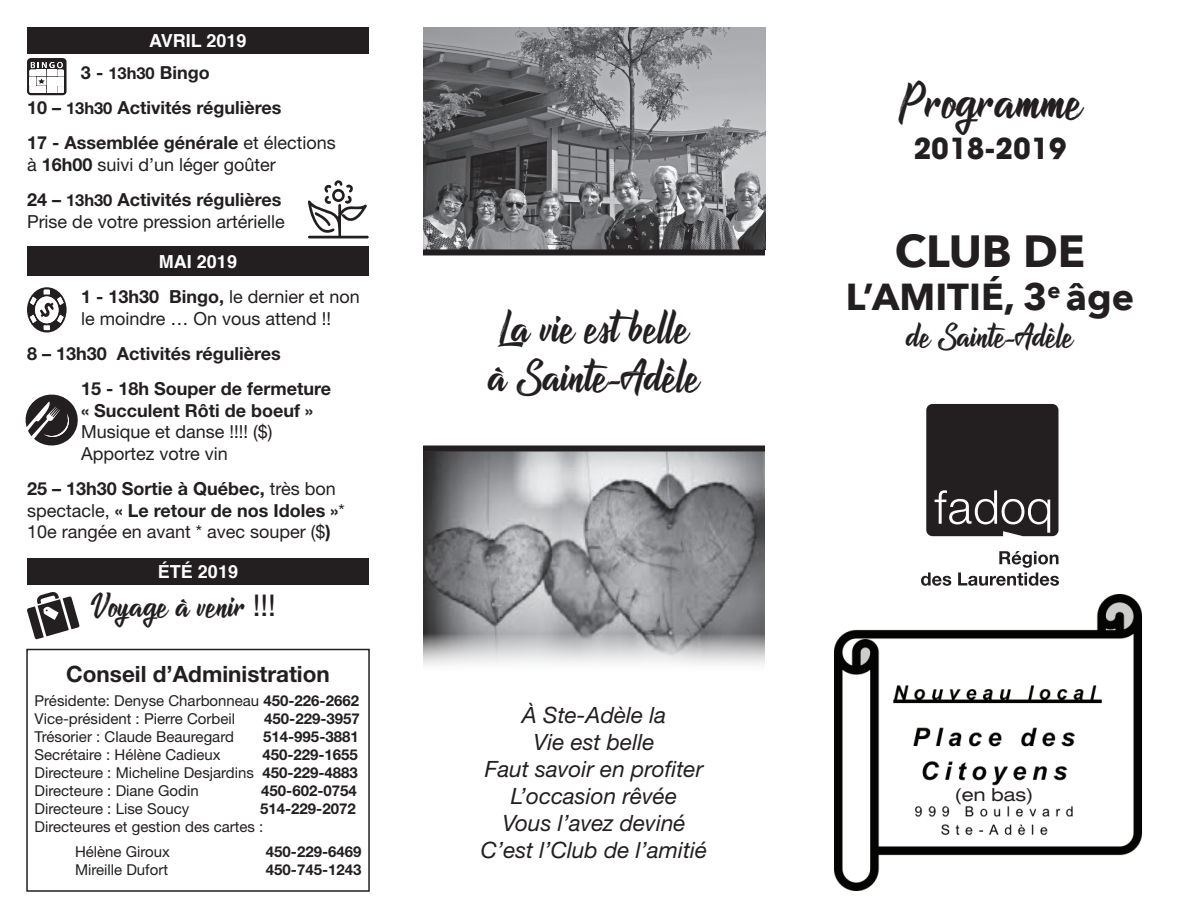
<style>
.page{position:relative;width:1188px;height:918px;background:#fff}
.page>*{position:absolute;margin:0;border:0;box-sizing:border-box;transform-origin:0 0}
.t1{font:46.5px "Atlantis the lost City";color:#231f20}
.t2{font:700 45px "Avenir Next";color:#231f20}
.t3{font:40.5px "Atlantis the lost City";color:#231f20}
.t4{font:700 37.5px "Avenir Next";color:#231f20}
.t5{font:30px "Atlantis the lost City";color:#231f20}
.t6{font:700 30px "Avant Garde IT Cby BT";color:#231f20}
.t7{font:italic 22.5px/27px "Helvetica Neue LT Std";color:#231f20;text-align:center}
.t8{font:700 22.5px "Helvetica Neue LT Std";color:#231f20}
.t9{font:18px/21.6px "Helvetica Neue LT Std";color:#231f20}
.t10{font:700 18px/35.1px "Helvetica Neue LT Std";color:#231f20}
.t11{font:700 18px "Helvetica";color:#fff}
.t12{font:expanded 18px "Helvetica Neue";color:#231f20}
.t13{font:15px/18px "Helvetica Neue LT Std";color:#231f20}
.t14{font:700 15px "Helvetica Neue LT Std";color:#231f20}
.s1{font-size:16.5px}
.s2{font-weight:400}
.s3{font-weight:700}
.s4{font-family:"Helvetica Neue LT Std"}
</style>
<div class="page">
<svg style="left:926px;top:404px;width:133px;height:132px;background:#312e2f"></svg>
<svg style="left:921px;top:572px;width:30px;height:14px"></svg>
<svg style="left:958px;top:551px;width:101px;height:35px"></svg>
<img style="left:835px;top:594px;width:307px;height:297px">
<img style="left:423px;top:27px;width:342px;height:222px">
<img style="left:423px;top:452px;width:342px;height:214px">
<div style="left:423px;top:249px;width:342px;height:6px;background:#231f20"></div>
<div style="left:423px;top:446px;width:342px;height:6px;background:#231f20"></div>
<div style="left:27px;top:246px;width:342px;height:30px;background:#231f20"></div>
<div style="left:27px;top:558px;width:342px;height:27px;background:#231f20"></div>
<svg style="left:27px;top:287px;width:40px;height:46px"></svg>
<svg style="left:25px;top:394px;width:53px;height:52px"></svg>
<svg style="left:27px;top:592px;width:53px;height:47px"></svg>
<div style="left:26px;top:649px;width:344px;height:243px;border:2px solid #231f20"></div>
<div style="left:27px;top:27px;width:342px;height:27px;background:#231f20"></div>
<svg style="left:308px;top:180px;width:61px;height:59px"></svg>
<svg style="left:27px;top:58px;width:40px;height:37px"></svg>
<p class="t11" style="left:149px;top:26px;width:99px">AVRIL 2019</p>
<p class="t10" style="left:27px;top:55px;width:310px;text-indent:54px">3 - <span class="s1">13h30</span> Bingo<br>10 – <span class="s1">13h30</span> Activités régulières<br>17 - Assemblée générale <span class="s2">et élections</span></p>
<p class="t10" style="left:27px;top:147px;width:256px"><span class="s2">à</span> 16h00 <span class="s2">suivi d’un léger goûter<br></span>24 – <span class="s1">13h30</span> Activités régulières</p>
<p class="t9" style="left:27px;top:210px;width:259px">Prise de votre pression artérielle</p>
<p class="t11" style="left:159px;top:247px;width:80px">MAI 2019</p>
<p class="t9" style="left:81px;top:286px;width:280px"><span class="s3">1 - 13h30 Bingo,</span> le dernier et non le moindre … On vous attend !!</p>
<p class="t10" style="left:81px;top:336px;width:252px;text-indent:-54px">8 – 13h30 Activités régulières<br>15 - 18h Souper de fermeture</p>
<p class="t10" style="left:81px;top:392px;width:233px">« Succulent Rôti de boeuf »</p>
<p class="t9" style="left:81px;top:421px;width:193px">Musique et danse !!!! ($)<br>Apportez votre vin</p>
<p class="t9" style="left:27px;top:478px;width:319px"><span class="s3">25 – 13h30 Sortie à Québec,</span> très bon spectacle, <span class="s3">« Le retour de nos Idoles »</span>*<br>10e rangée en avant * avec souper ($<span class="s3">)</span></p>
<p class="t11" style="left:158px;top:557px;width:82px">ÉTÉ 2019</p>
<h3 class="t5" style="left:91px;top:585px;width:187px">Voyage à venir <span class="s4">!!!</span></h3>
<h3 class="t8" style="left:66px;top:660px;width:265px">Conseil d’Administration</h3>
<p class="t13" style="left:35px;top:692px;width:326px">Présidente: Denyse Charbonneau <span class="s3">450-226-2662<br></span>Vice-président : Pierre Corbeil</p>
<p class="t14" style="left:264px;top:710px;width:97px">450-229-3957</p>
<p class="t13" style="left:35px;top:728px;width:201px">Trésorier : Claude Beauregard</p>
<p class="t14" style="left:263px;top:728px;width:97px">514-995-3881</p>
<p class="t13" style="left:35px;top:746px;width:188px">Secrétaire : Hélène Cadieux</p>
<p class="t13" style="left:35px;top:746px;width:325px;text-align:justify;text-indent:228px"><span class="s3">450-229-1655<br></span>Directeure : Micheline Desjardins <span class="s3">450-229-4883<br></span>Directeure : Diane Godin</p>
<p class="t14" style="left:261px;top:782px;width:97px">450-602-0754</p>
<p class="t13" style="left:35px;top:800px;width:156px">Directeure : Lise Soucy</p>
<p class="t14" style="left:260px;top:800px;width:97px">514-229-2072</p>
<p class="t13" style="left:75px;top:814px;width:190px;line-height:24.8px;text-indent:-40px">Directeures et gestion des cartes :<br>Hélène Giroux</p>
<p class="t14" style="left:266px;top:842px;width:97px">450-229-6469</p>
<p class="t13" style="left:75px;top:860px;width:95px">Mireille Dufort</p>
<p class="t14" style="left:266px;top:860px;width:97px">450-745-1243</p>
<h3 class="t3" style="left:499px;top:300px;width:192px">La vie est belle</h3>
<h3 class="t3" style="left:488px;top:349px;width:213px">à Sainte-Adèle</h3>
<h3 class="t7" style="left:481px;top:701px;width:228px">À Ste-Adèle la<br>Vie est belle<br>Faut savoir en profiter<br>L’occasion rêvée<br>Vous l’avez deviné<br>C’est l’Club de l’amitié</h3>
<h1 class="t1" style="left:897px;top:69px;width:187px">Programme</h1>
<h3 class="t6" style="left:913px;top:130px;width:155px">2018-2019</h3>
<h2 class="t2" style="left:895px;top:212px;width:192px">CLUB DE</h2>
<h3 class="t4" style="left:846px;top:264px;width:290px">L’AMITIÉ, 3<sup>e</sup> âge</h3>
<h3 class="t5" style="left:906px;top:315px;width:169px">de Sainte-Adèle</h3>
<p class="t12" style="left:955px;top:784px;width:81px">(en bas)</p>
</div>
